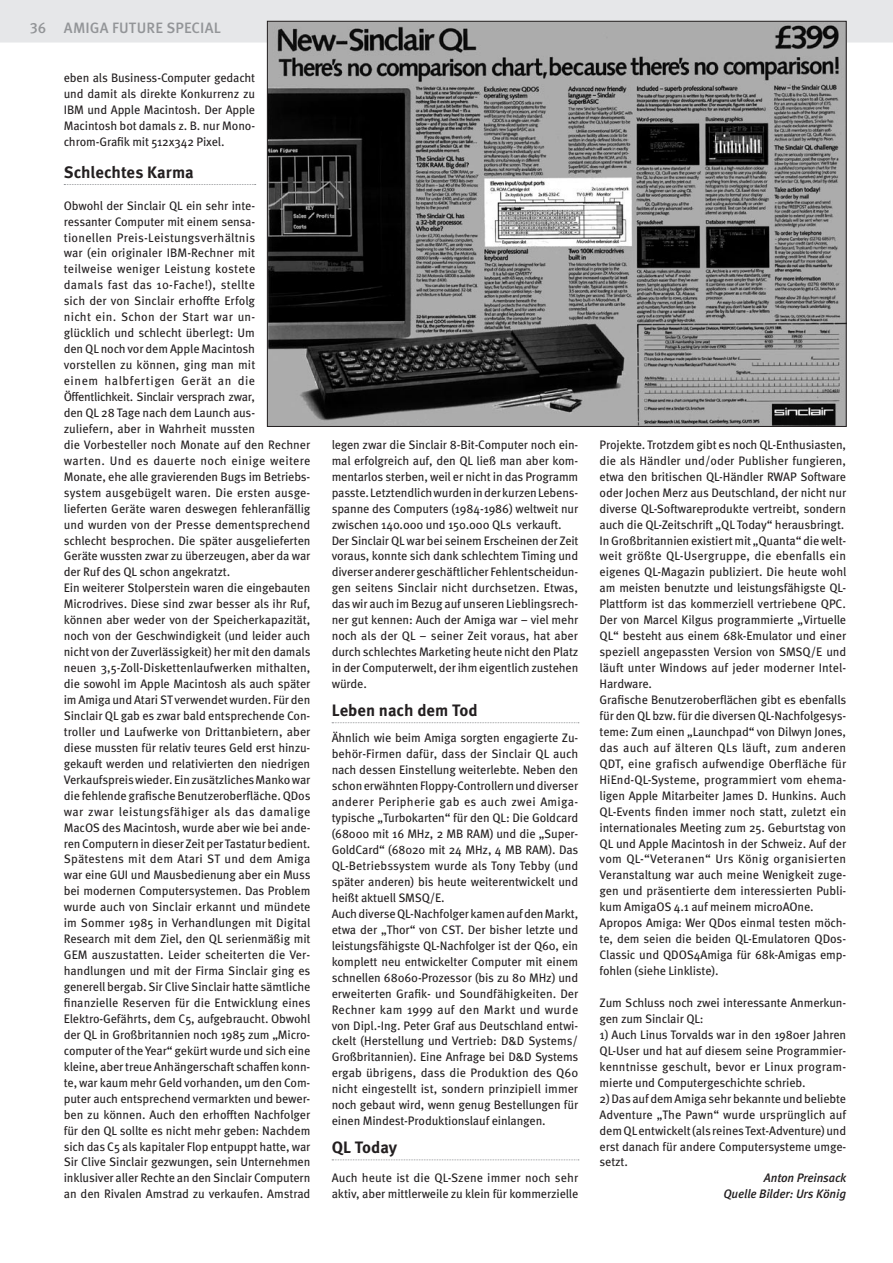
<style>
.page{position:relative;width:893px;height:1263px;background:#fff}
.page>*{position:absolute;margin:0;border:0;box-sizing:border-box;transform-origin:0 0}
.t1{font:700 16.5px "Meta Pro";color:#231f20}
.t2{font:500 15px "Meta Pro";letter-spacing:.01em;color:#939598}
.t3{font:12.3px/15.9px "Meta Pro";letter-spacing:-.01em;color:#231f20}
.t4{font:italic 500 12.3px/15.9px "Meta Pro";letter-spacing:-.01em;color:#231f20;text-align:right}
</style>
<div class="page">
<svg style="left:0;top:0;width:893px;height:49px;background:#e1e2e4"></svg>
<svg style="left:64px;top:184px;width:192px;height:1px"></svg>
<svg style="left:332px;top:722px;width:247px;height:1px"></svg>
<svg style="left:332px;top:1159px;width:247px;height:1px"></svg>
<img style="left:269px;top:23px;width:576px;height:402px">
<p class="t2" style="left:30px;top:18px;width:18px">36</p>
<p class="t2" style="left:64px;top:18px;width:159px">AMIGA FUTURE SPECIAL</p>
<p class="t3" style="left:64px;top:70px;width:193px;text-align:justify">eben als Business-Computer gedacht und damit als direkte Konkurrenz zu IBM und Apple Macintosh. Der Apple Macintosh bot damals z. B. nur Mono&shy;chrom-Grafik mit 512x342 Pixel.</p>
<h1 class="t1" style="left:64px;top:162px;width:132px">Schlechtes Karma</h1>
<p class="t3" style="left:64px;top:198px;width:193px;text-align:justify">Obwohl der Sinclair QL ein sehr inte&shy;ressanter Computer mit einem sensa&shy;tionellen Preis-Leistungsverhältnis war (ein originaler IBM-Rechner mit teilweise weniger Leistung kostete damals fast das 10-Fache!), stellte sich der von Sinclair erhoffte Erfolg nicht ein. Schon der Start war un&shy;glücklich und schlecht überlegt: Um den QL noch vor dem Apple Macintosh vorstellen zu können, ging man mit einem halbfertigen Gerät an die Öffentlichkeit. Sinclair versprach zwar, den QL 28 Tage nach dem Launch aus&shy;zuliefern, aber in Wahrheit mussten</p>
<p class="t3" style="left:64px;top:437px;width:248px">die Vorbesteller noch Monate auf den Rechner warten. Und es dauerte noch einige weitere Monate, ehe alle gravierenden Bugs im Betriebs&shy;system ausgebügelt waren. Die ersten ausge&shy;lieferten Geräte waren deswegen fehleranfällig und wurden von der Presse dementsprechend schlecht besprochen. Die später ausgelieferten Geräte wussten zwar zu überzeugen, aber da war der Ruf des QL schon angekratzt.<br>Ein weiterer Stolperstein waren die eingebauten Microdrives. Diese sind zwar besser als ihr Ruf, können aber weder von der Speicherkapazität, noch von der Geschwindigkeit (und leider auch nicht von der Zuverlässigkeit) her mit den damals neuen 3,5-Zoll-Diskettenlaufwerken mithalten, die sowohl im Apple Macintosh als auch später im Amiga und Atari ST verwendet wurden. Für den Sinclair QL gab es zwar bald entsprechende Con&shy;troller und Laufwerke von Drittanbietern, aber diese mussten für relativ teures Geld erst hinzu&shy;gekauft werden und relativierten den niedrigen Verkaufspreis wieder. Ein zusätzliches Manko war die fehlende grafische Benutzeroberfläche. QDos war zwar leistungsfähiger als das damalige MacOS des Macintosh, wurde aber wie bei ande&shy;ren Computern in dieser Zeit per Tastatur bedient.<br>Spätestens mit dem Atari ST und dem Amiga war eine GUI und Mausbedienung aber ein Muss bei modernen Computersystemen. Das Problem wurde auch von Sinclair erkannt und mündete im Sommer 1985 in Verhandlungen mit Digital Research mit dem Ziel, den QL serienmäßig mit GEM auszustatten. Leider scheiterten die Ver&shy;handlungen und mit der Firma Sinclair ging es generell bergab. Sir Clive Sinclair hatte sämtliche finanzielle Reserven für die Entwicklung eines Elektro-Gefährts, dem C5, aufgebraucht. Obwohl der QL in Großbritannien noch 1985 zum „Micro&shy;computer of the Year“ gekürt wurde und sich eine kleine, aber treue Anhängerschaft schaffen konn&shy;te, war kaum mehr Geld vorhanden, um den Com&shy;puter auch entsprechend vermarkten und bewer&shy;ben zu können. Auch den erhofften Nachfolger für den QL sollte es nicht mehr geben: Nachdem sich das C5 als kapitaler Flop entpuppt hatte, war Sir Clive Sinclair gezwungen, sein Unternehmen inklusiver aller Rechte an den Sinclair Computern an den Rivalen Amstrad zu verkaufen. Amstrad</p>
<p class="t3" style="left:332px;top:437px;width:248px">legen zwar die Sinclair 8-Bit-Computer noch ein&shy;mal erfolgreich auf, den QL ließ man aber kom&shy;mentarlos sterben, weil er nicht in das Programm passte. Letztendlich wurden in der kurzen Lebens&shy;spanne des Computers (1984-1986) weltweit nur zwischen 140.000 und 150.000 QLs verkauft.<br>Der Sinclair QL war bei seinem Erscheinen der Zeit voraus, konnte sich dank schlechtem Timing und diverser anderer geschäftlicher Fehlentscheidun&shy;gen seitens Sinclair nicht durchsetzen. Etwas, das wir auch im Bezug auf unseren Lieblingsrech&shy;ner gut kennen: Auch der Amiga war – viel mehr noch als der QL – seiner Zeit voraus, hat aber durch schlechtes Marketing heute nicht den Platz in der Computerwelt, der ihm eigentlich zustehen würde.</p>
<h1 class="t1" style="left:332px;top:700px;width:148px">Leben nach dem Tod</h1>
<p class="t3" style="left:332px;top:731px;width:248px">Ähnlich wie beim Amiga sorgten engagierte Zu&shy;behör-Firmen dafür, dass der Sinclair QL auch nach dessen Einstellung weiterlebte. Neben den schon erwähnten Floppy-Controllern und diverser anderer Peripherie gab es auch zwei Amiga&shy;typische „Turbokarten“ für den QL: Die Goldcard (68000 mit 16 MHz, 2 MB RAM) und die „Super-GoldCard“ (68020 mit 24 MHz, 4 MB RAM). Das QL-Betriebssystem wurde als Tony Tebby (und später anderen) bis heute weiterentwickelt und heißt aktuell SMSQ/E.<br>Auch diverse QL-Nachfolger kamen auf den Markt, etwa der „Thor“ von CST. Der bisher letzte und leistungsfähigste QL-Nachfolger ist der Q60, ein komplett neu entwickelter Computer mit einem schnellen 68060-Prozessor (bis zu 80 MHz) und erweiterten Grafik- und Soundfähigkeiten. Der Rechner kam 1999 auf den Markt und wurde von Dipl.-Ing. Peter Graf aus Deutschland entwi&shy;ckelt (Herstellung und Vertrieb: D&amp;D Systems/ Großbritannien). Eine Anfrage bei D&amp;D Systems ergab übrigens, dass die Produktion des Q60 nicht eingestellt ist, sondern prinzipiell immer noch gebaut wird, wenn genug Bestellungen für einen Mindest-Produktionslauf einlangen.</p>
<h1 class="t1" style="left:332px;top:1137px;width:67px">QL Today</h1>
<p class="t3" style="left:332px;top:1170px;width:248px">Auch heute ist die QL-Szene immer noch sehr aktiv, aber mittlerweile zu klein für kommerzielle</p>
<p class="t3" style="left:600px;top:437px;width:248px">Projekte. Trotzdem gibt es noch QL-Enthusiasten, die als Händler und/oder Publisher fungieren, etwa den britischen QL-Händler RWAP Software oder Jochen Merz aus Deutschland, der nicht nur diverse QL-Softwareprodukte vertreibt, sondern auch die QL-Zeitschrift „QL Today“ herausbringt.<br>In Großbritannien existiert mit „Quanta“ die welt&shy;weit größte QL-Usergruppe, die ebenfalls ein eigenes QL-Magazin publiziert. Die heute wohl am meisten benutzte und leistungsfähigste QL-Plattform ist das kommerziell vertriebene QPC.<br>Der von Marcel Kilgus programmierte „Virtuelle QL“ besteht aus einem 68k-Emulator und einer speziell angepassten Version von SMSQ/E und läuft unter Windows auf jeder moderner Intel-Hardware.<br>Grafische Benutzeroberflächen gibt es ebenfalls für den QL bzw. für die diversen QL-Nachfolgesys&shy;teme: Zum einen „Launchpad“ von Dilwyn Jones, das auch auf älteren QLs läuft, zum anderen QDT, eine grafisch aufwendige Oberfläche für HiEnd-QL-Systeme, programmiert vom ehema&shy;ligen Apple Mitarbeiter James D. Hunkins. Auch QL-Events finden immer noch statt, zuletzt ein internationales Meeting zum 25. Geburtstag von QL und Apple Macintosh in der Schweiz. Auf der vom QL-“Veteranen“ Urs König organisierten Veranstaltung war auch meine Wenigkeit zuge&shy;gen und präsentierte dem interessierten Publi&shy;kum AmigaOS 4.1 auf meinem microAOne.<br>Apropos Amiga: Wer QDos einmal testen möch&shy;te, dem seien die beiden QL-Emulatoren QDos-Classic und QDOS4Amiga für 68k-Amigas emp&shy;fohlen (siehe Linkliste).</p>
<p class="t3" style="left:600px;top:995px;width:248px">Zum Schluss noch zwei interessante Anmerkun&shy;gen zum Sinclair QL:</p>
<p class="t3" style="left:600px;top:1027px;width:248px;text-align:justify">1) Auch Linus Torvalds war in den 1980er Jahren QL-User und hat auf diesem seine Programmier&shy;kenntnisse geschult, bevor er Linux program&shy;mierte und Computergeschichte schrieb.</p>
<p class="t3" style="left:600px;top:1091px;width:248px;text-align:justify">2) Das auf dem Amiga sehr bekannte und beliebte Adventure „The Pawn“ wurde ursprünglich auf dem QL entwickelt (als reines Text-Adventure) und erst danach für andere Computersysteme umge&shy;setzt.</p>
<p class="t4" style="left:723px;top:1170px;width:124px">Anton Preinsack<br>Quelle Bilder: Urs König</p>
</div>
